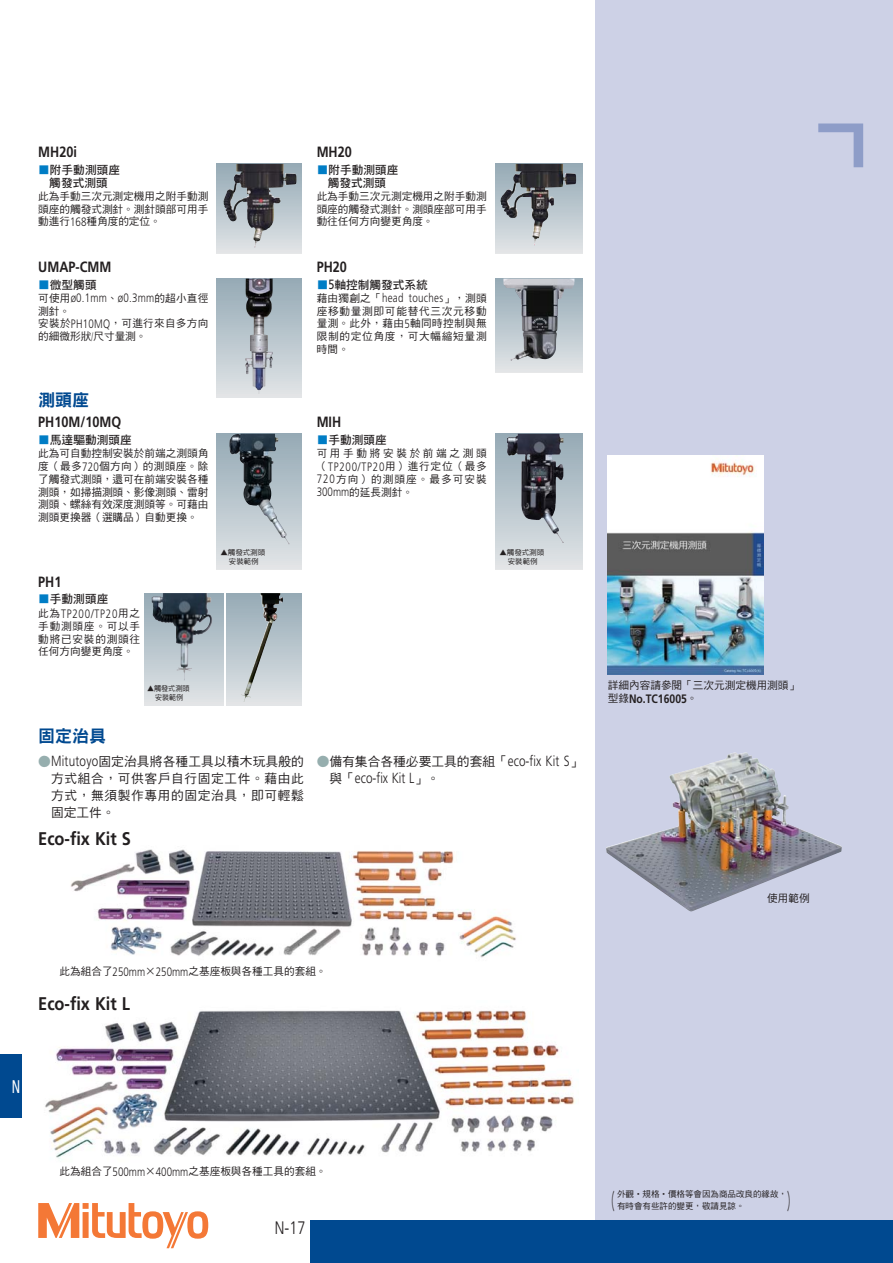
<style>
.page{position:relative;width:893px;height:1263px;background:#fff}
.page>*{position:absolute;margin:0;border:0;box-sizing:border-box;transform-origin:0 0}
.t1{font:22.05px "DF Hei Std W5 E Ten B5 H";color:#231f20;scale:.38 1}
.t2{font:700 18.3px "Mitutoyo Frutiger";color:#231f20;scale:1.05 1}
.t3{font:18.3px "Mitutoyo Frutiger";color:#fff;scale:.8 1}
.t4{font:300 18px "Mitutoyo Frutiger";color:#231f20}
.t5{font:16.95px "DF Hei Std W9 E Ten B5 H";color:#004990}
.t6{font:700 14.85px "Mitutoyo Frutiger";color:#231f20}
.t7{font:300 14.7px "Mitutoyo Frutiger";color:#231f20}
.t8{font:12.75px/17px "DF Hei Std W5 E Ten B5 H";letter-spacing:.045em;color:#231f20;text-align:justify}
.t9{font:12.75px "DF Hei Std W5 E Ten B5 H";color:#231f20}
.t10{font:300 12.15px "Mitutoyo Frutiger";letter-spacing:.02em;color:#231f20}
.t11{font:300 12.15px "Mitutoyo Frutiger";letter-spacing:.06em;color:#231f20}
.t12{font:700 12.15px "Mitutoyo Frutiger";color:#231f20}
.t13{font:11.7px/12.8px "DF Hei Std W7 E Ten B5 H";color:#231f20;text-align:center}
.t14{font:10.65px/12.8px "DF Hei Std W5 E Ten B5 H";color:#231f20;text-align:justify}
.t15{font:10.65px/12.8px "DF Hei Std W5 E Ten B5 H";letter-spacing:.025em;color:#231f20}
.t16{font:8.55px "DF Hei Std W5 E Ten B5 H";color:#231f20}
.t17{font:7.5px/9.6px "DF Hei Std W5 E Ten B5 H";color:#231f20;text-align:center}
.t18{font:7.5px/9px "DF Hei Std W5 E Ten B5 H";color:#231f20;text-align:center;scale:.95 1}
.s1{color:#007dc5}
.s2{font-family:"Mitutoyo Frutiger";font-weight:300;font-size:12.15px}
.s3{font-family:"DF Hei Std W5 E Ten B5 H";font-weight:400;font-size:10.65px}
.s4{font-family:"Mitutoyo Frutiger";font-size:13.5px}
.s5{color:#96aeae}
.s6{font-family:"Mitutoyo Frutiger";font-weight:300;font-size:14.7px}
.s7{font-family:"DF Hei Std W5 E Ten B5 H";font-weight:400;font-size:12.75px}
</style>
<div class="page">
<div style="left:595px;top:0;width:298px;height:1242px;background:#cdd1e6"></div>
<div style="left:310px;top:1220px;width:583px;height:43px;background:#004990"></div>
<svg style="left:38px;top:1203px;width:170px;height:45px"></svg>
<div style="left:0;top:1054px;width:21px;height:64px;background:#004990"></div>
<div style="left:217px;top:434px;width:85px;height:136px;background:linear-gradient(to bottom,#95aab5,#e1e4e7)"></div>
<img style="left:229px;top:434px;width:61px;height:111px">
<div style="left:145px;top:593px;width:78px;height:113px;background:linear-gradient(to bottom,#94a9b5,#e1e5e7)"></div>
<img style="left:152px;top:593px;width:61px;height:87px">
<div style="left:226px;top:593px;width:76px;height:113px;background:linear-gradient(to bottom,#95aab5,#e1e5e7)"></div>
<img style="left:241px;top:593px;width:42px;height:109px">
<div style="left:495px;top:164px;width:87px;height:89px;background:linear-gradient(to bottom,#95aab5,#e1e4e7)"></div>
<img style="left:500px;top:164px;width:76px;height:81px">
<div style="left:217px;top:279px;width:85px;height:119px;background:linear-gradient(to bottom,#95aab5,#e1e5e7)"></div>
<img style="left:245px;top:279px;width:28px;height:115px">
<svg style="left:217px;top:164px;width:85px;height:89px;background:#bbc5ca"></svg>
<img style="left:223px;top:164px;width:62px;height:83px">
<div style="left:495px;top:434px;width:87px;height:136px;background:linear-gradient(to bottom,#94a9b4,#e1e4e7)"></div>
<img style="left:507px;top:434px;width:56px;height:109px">
<div style="left:495px;top:279px;width:87px;height:93px;background:linear-gradient(to bottom,#94aab5,#e2e5e7)"></div>
<img style="left:503px;top:279px;width:71px;height:82px">
<img style="left:70px;top:849px;width:446px;height:109px">
<img style="left:45px;top:1010px;width:530px;height:149px">
<img style="left:607px;top:455px;width:156px;height:220px">
<img style="left:606px;top:752px;width:236px;height:160px">
<svg style="left:818px;top:124px;width:45px;height:43px"></svg>
<h3 class="t6" style="left:38px;top:147px;width:40px">MH20i</h3>
<p class="t13" style="left:38px;top:165px;width:83px"><span class="s1">■</span>附手動測頭座觸發式測頭</p>
<p class="t14" style="left:38px;top:191px;width:172px">此為手動三次元測定機用之附手動測頭座的觸發式測針。測針頭部可用手動進行<span class="s2">168</span>種角度的定位。</p>
<h3 class="t6" style="left:317px;top:147px;width:37px">MH20</h3>
<p class="t13" style="left:317px;top:165px;width:83px"><span class="s1">■</span>附手動測頭座觸發式測頭</p>
<p class="t14" style="left:317px;top:191px;width:172px">此為手動三次元測定機用之附手動測頭座的觸發式測針。測頭座部可用手動往任何方向變更角度。</p>
<h3 class="t6" style="left:38px;top:262px;width:75px">UMAP-CMM</h3>
<h3 class="t6" style="left:317px;top:262px;width:32px">PH20</h3>
<p class="t13" style="left:38px;top:279px;width:60px"><span class="s1">■</span>微型觸頭</p>
<p class="t10" style="left:38px;top:291px;width:172px"><span class="s3">可使用</span>ø0.1mm<span class="s3">、</span>ø0.3mm<span class="s3">的超小直徑</span></p>
<p class="t15" style="left:38px;top:306px;width:172px">測針。<br>安裝於<span class="s2">PH10MQ</span>，可進行來自多方向的細微形狀<span class="s2">/</span>尺寸量測。</p>
<h3 class="t5" style="left:38px;top:393px;width:53px">測頭座</h3>
<h3 class="t6" style="left:38px;top:417px;width:84px">PH10M/10MQ</h3>
<p class="t13" style="left:38px;top:435px;width:95px"><span class="s1">■</span>馬達驅動測頭座</p>
<p class="t14" style="left:38px;top:448px;width:172px">此為可自動控制安裝於前端之測頭角度（最多<span class="s2">720</span>個方向）的測頭座。除了觸發式測頭，還可在前端安裝各種測頭，如掃描測頭、影像測頭、雷射測頭、螺絲有效深度測頭等。可藉由測頭更換器（選購品）自動更換。</p>
<h3 class="t6" style="left:38px;top:576px;width:25px">PH1</h3>
<p class="t13" style="left:38px;top:594px;width:72px"><span class="s1">■</span>手動測頭座</p>
<p class="t11" style="left:38px;top:606px;width:104px"><span class="s3">此為</span>TP200/TP20<span class="s3">用之</span></p>
<p class="t14" style="left:38px;top:621px;width:104px">手動測頭座。可以手動將已安裝的測頭往任何方向變更角度。</p>
<p class="t18" style="left:147px;top:685px;width:46px">▲觸發式測頭安裝範例</p>
<p class="t17" style="left:221px;top:548px;width:46px">▲觸發式測頭安裝範例</p>
<p class="t13" style="left:317px;top:279px;width:113px"><span class="s1">■</span><span class="s4">5</span>軸控制觸發式系統</p>
<p class="t10" style="left:317px;top:291px;width:172px"><span class="s3">藉由獨創之「</span>head touches<span class="s3">」，測頭</span></p>
<p class="t14" style="left:317px;top:306px;width:172px">座移動量測即可能替代三次元移動量測。此外，藉由<span class="s2">5</span>軸同時控制與無限制的定位角度，可大幅縮短量測時間。</p>
<h3 class="t6" style="left:317px;top:417px;width:26px">MIH</h3>
<p class="t13" style="left:317px;top:435px;width:72px"><span class="s1">■</span>手動測頭座</p>
<p class="t14" style="left:317px;top:448px;width:172px">可用手動將安裝於前端之測頭（<span class="s2">TP200/TP20</span>用）進行定位（最多<span class="s2">720</span>方向）的測頭座。最多可安裝<span class="s2">300mm</span>的延長測針。</p>
<p class="t17" style="left:499px;top:548px;width:46px">▲觸發式測頭安裝範例</p>
<h3 class="t5" style="left:38px;top:729px;width:70px">固定治具</h3>
<p class="t8" style="left:51px;top:754px;width:254px;text-indent:-13px"><span class="s5">●</span><span class="s6">Mitutoyo</span>固定治具將各種工具以積木玩具般的方式組合，可供客戶自行固定工件。藉由此方式，無須製作專用的固定治具，即可輕鬆固定工件。</p>
<p class="t9" style="left:317px;top:756px;width:267px"><span class="s5">●</span>備有集合各種必要工具的套組「<span class="s6">eco-fix Kit S</span>」</p>
<h3 class="t7" style="left:329px;top:770px;width:112px"><span class="s7">與「</span>eco-fix Kit L<span class="s7">」。</span></h3>
<h2 class="t2" style="left:38px;top:832px;width:90px">Eco-fix Kit S</h2>
<p class="t14" style="left:60px;top:966px;width:269px">此為組合了<span class="s2">250mm</span>×<span class="s2">250mm</span>之基座板與各種工具的套組。</p>
<h2 class="t2" style="left:38px;top:998px;width:89px">Eco-fix Kit L</h2>
<h2 class="t3" style="left:12px;top:1075px;width:12px">N</h2>
<p class="t14" style="left:60px;top:1166px;width:269px">此為組合了<span class="s2">500mm</span>×<span class="s2">400mm</span>之基座板與各種工具的套組。</p>
<h3 class="t4" style="left:275px;top:1217px;width:32px">N-17</h3>
<p class="t14" style="left:608px;top:680px;width:193px">詳細內容請參閱「三次元測定機用測頭」</p>
<p class="t12" style="left:608px;top:694px;width:91px"><span class="s3">型錄</span>No.TC16005<span class="s3">。</span></p>
<p class="t14" style="left:767px;top:893px;width:44px">使用範例</p>
<p class="t16" style="left:617px;top:1190px;width:172px">外觀˙規格˙價格等會因為商品改良的緣故，</p>
<h1 class="t1" style="left:608px;top:1192px;width:24px">（</h1>
<h1 class="t1" style="left:785px;top:1192px;width:24px">）</h1>
<p class="t16" style="left:617px;top:1203px;width:129px">有時會有些許的變更，敬請見諒。</p>
</div>
